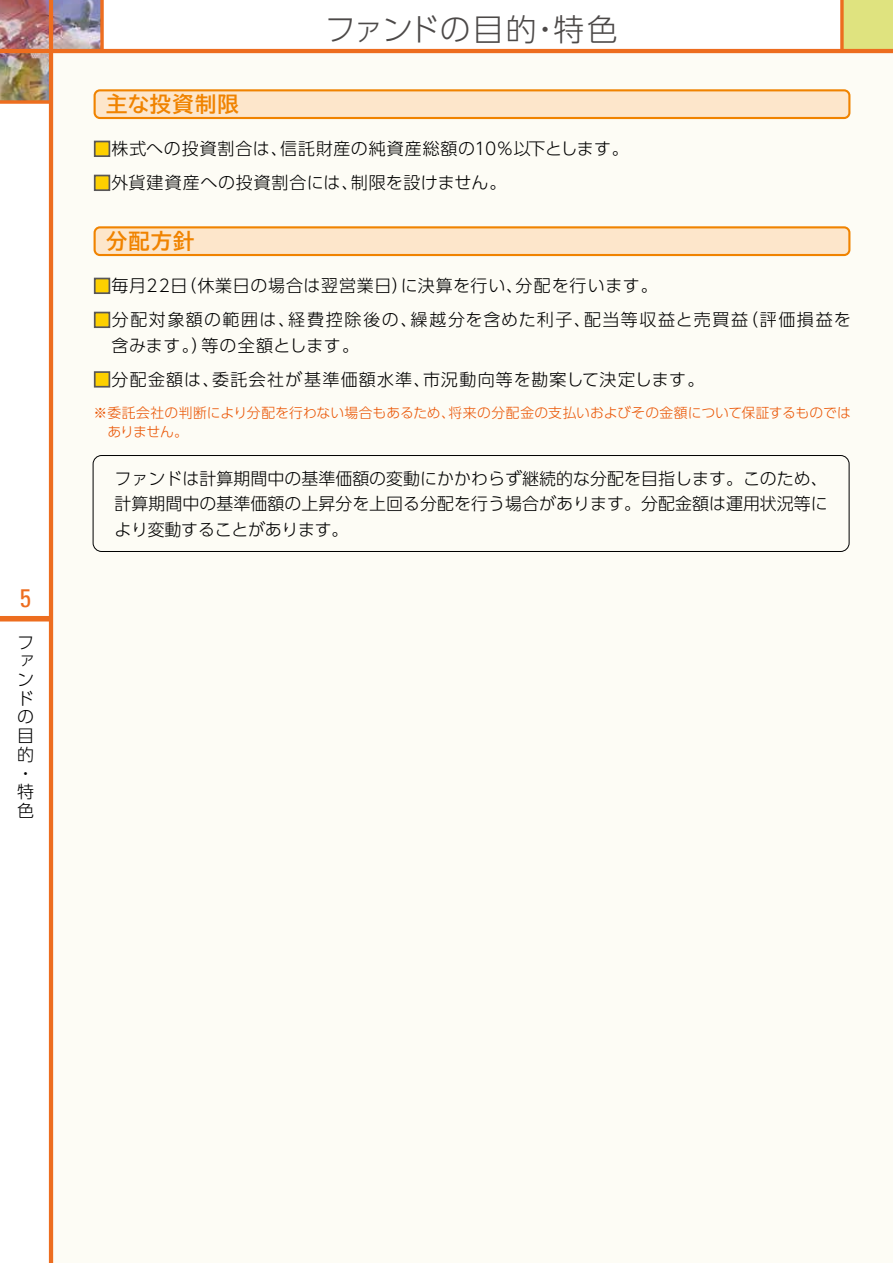
<style>
.page{position:relative;width:893px;height:1263px;background:#fff}
.page>*{position:absolute;margin:0;border:0;box-sizing:border-box;transform-origin:0 0}
.t1{font:300 30.9px "UD Shin Go Pro";letter-spacing:.005em;color:#4c4948}
.t2{font:condensed 25.5px "Univers";color:#ed6d1f}
.t3{font:700 21.3px "TBUD Go Std";letter-spacing:.05em;color:#f08300}
.t4{font:300 16.95px/18.8px "UD Shin Go Pro";letter-spacing:.04em;color:#000}
.t5{font:300 16.95px/25.5px "UD Shin Go Pro";letter-spacing:.08em;color:#000}
.t6{font:300 16.95px "UD Shin Go Pro";letter-spacing:.07em;color:#000}
.t7{font:300 13.8px/19.2px "UD Shin Go Pro";letter-spacing:.005em;color:#ea5504}
.s1{color:#fdd000}
</style>
<div class="page">
<img style="left:0;top:53px;width:49px;height:47px">
<img style="left:0;top:0;width:100px;height:49px">
<div style="left:842px;top:0;width:51px;height:51px;background:#dfe37f"></div>
<svg style="left:840px;top:0;width:4px;height:49px"></svg>
<div style="left:51px;top:51px;width:842px;height:1212px;background:#fdfcf5"></div>
<div style="left:0;top:616px;width:51px;height:5px;background:#ed6d1f"></div>
<hr style="left:49px;top:0;width:4px;height:1263px;background:#ed6d1f">
<hr style="left:0;top:49px;width:893px;height:4px;background:#ed6d1f">
<svg style="left:0;top:100px;width:49px;height:4px"></svg>
<svg style="left:100px;top:0;width:4px;height:49px"></svg>
<svg style="left:94px;top:89px;width:756px;height:30px;background:#fbd7ae"></svg>
<div style="left:94px;top:141px;width:16px;height:16px;border:2px solid #595757"></div>
<div style="left:94px;top:175px;width:16px;height:16px;border:2px solid #595757"></div>
<svg style="left:94px;top:226px;width:756px;height:30px;background:#fbd8ae"></svg>
<div style="left:94px;top:278px;width:16px;height:16px;border:2px solid #595757"></div>
<div style="left:94px;top:312px;width:16px;height:16px;border:2px solid #595757"></div>
<div style="left:94px;top:371px;width:16px;height:17px;border:2px solid #595757"></div>
<div style="left:93px;top:455px;width:756px;height:97px;border:1px solid #000;border-radius:9px"></div>
<h2 class="t2" style="left:20px;top:582px;width:13px">5</h2>
<p class="t4" style="left:17px;top:632px;width:18px">ファンドの目的・特色</p>
<h1 class="t1" style="left:325px;top:4px;width:295px">ファンドの目的・特色</h1>
<p class="t3" style="left:106px;top:87px;width:134px">主な投資制限</p>
<p class="t4" style="left:94px;top:139px;width:537px"><span class="s1">■</span>株式への投資割合は、信託財産の純資産総額の10％以下とします。</p>
<p class="t4" style="left:94px;top:173px;width:414px"><span class="s1">■</span>外貨建資産への投資割合には、制限を設けません。</p>
<p class="t3" style="left:106px;top:224px;width:90px">分配方針</p>
<p class="t4" style="left:94px;top:276px;width:566px"><span class="s1">■</span>毎月22日（休業日の場合は翌営業日）に決算を行い、分配を行います。</p>
<p class="t5" style="left:112px;top:307px;width:741px;text-indent:-18px"><span class="s1">■</span>分配対象額の範囲は、経費控除後の、繰越分を含めた利子、配当等収益と売買益（評価損益を含みます。）等の全額とします。</p>
<p class="t6" style="left:94px;top:366px;width:612px"><span class="s1">■</span>分配金額は、委託会社が基準価額水準、市況動向等を勘案して決定します。</p>
<p class="t7" style="left:107px;top:402px;width:745px;text-indent:-14px">※委託会社の判断により分配を行わない場合もあるため、将来の分配金の支払いおよびその金額について保証するものではありません。</p>
<p class="t4" style="left:115px;top:465px;width:715px;line-height:25.5px;text-align:justify">ファンドは計算期間中の基準価額の変動にかかわらず継続的な分配を目指します。このため、計算期間中の基準価額の上昇分を上回る分配を行う場合があります。分配金額は運用状況等により変動することがあります。</p>
</div>
